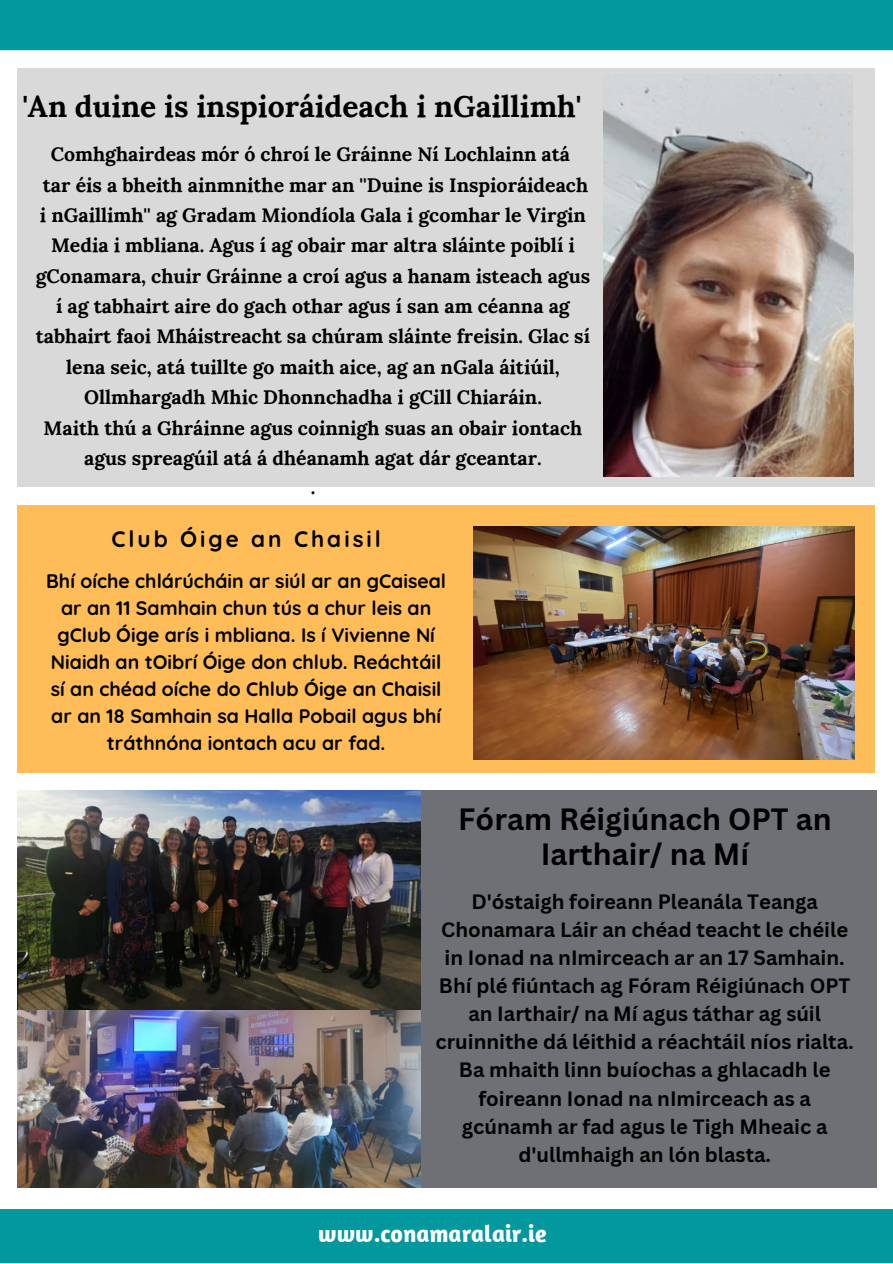
<style>
.page{position:relative;width:893px;height:1264px;background:#fff}
.page>*{position:absolute;margin:0;border:0;box-sizing:border-box;transform-origin:0 0}
.t1{font:700 30px "Lora";color:#000}
.t2{font:700 30px/34.8px "Canva Sans";color:#000;text-align:center}
.t3{font:700 24px "Amaranth";color:#fff}
.t4{font:700 22.5px "Quicksand";letter-spacing:.135em;color:#000}
.t5{font:700 20.25px/28px "Canva Sans";color:#000;text-align:center}
.t6{font:700 19.5px/30.3px "Lora";color:#000;text-align:center}
.t7{font:700 19.5px/27px "Quicksand";color:#000;text-align:center}
</style>
<div class="page">
<div style="left:0;top:0;width:892px;height:50px;background:#03989e"></div>
<div style="left:0;top:1208px;width:892px;height:54px;background:#03989e"></div>
<div style="left:18px;top:68px;width:857px;height:419px;background:#d9d9d9"></div>
<img style="left:604px;top:75px;width:249px;height:401px">
<div style="left:18px;top:505px;width:857px;height:267px;background:#ffbd59"></div>
<img style="left:474px;top:526px;width:380px;height:233px">
<div style="left:20px;top:790px;width:856px;height:397px;background:#6e7075"></div>
<img style="left:18px;top:790px;width:402px;height:397px">
<h1 class="t1" style="left:22px;top:86px;width:560px">'An duine is inspioráideach i nGaillimh'</h1>
<p class="t6" style="left:36px;top:139px;width:556px">Comhghairdeas mór ó chroí le Gráinne Ní Lochlainn atá<br>tar éis a bheith ainmnithe mar an ''Duine is Inspioráideach i nGaillimh'' ag Gradam Miondíola Gala i gcomhar le Virgin Media i mbliana. Agus í ag obair mar altra sláinte poiblí i gConamara, chuir Gráinne a croí agus a hanam isteach agus í ag tabhairt aire do gach othar agus í san am céanna ag tabhairt faoi Mháistreacht sa chúram sláinte freisin. Glac sí lena seic, atá tuillte go maith aice, ag an nGala áitiúil, Ollmhargadh Mhic Dhonnchadha i gCill Chiaráin.<br>Maith thú a Ghráinne agus coinnigh suas an obair iontach agus spreagúil atá á dhéanamh agat dár gceantar.<br>.</p>
<p class="t4" style="left:111px;top:525px;width:271px">Club Óige an Chaisil</p>
<p class="t7" style="left:46px;top:567px;width:401px">Bhí oíche chlárúcháin ar siúl ar an gCaiseal ar an 11 Samhain chun tús a chur leis an gClub Óige arís i mbliana. Is í Vivienne Ní Niaidh an tOibrí Óige don chlub. Reáchtáil sí an chéad oíche do Chlub Óige an Chaisil ar an 18 Samhain sa Halla Pobail agus bhí tráthnóna iontach acu ar fad.</p>
<h1 class="t2" style="left:458px;top:801px;width:375px">Fóram Réigiúnach OPT an<br>Iarthair/ na Mí</h1>
<p class="t5" style="left:435px;top:886px;width:420px">D'óstaigh foireann Pleanála Teanga Chonamara Láir an chéad teacht le chéile in Ionad na nImirceach ar an 17 Samhain.<br>Bhí plé fiúntach ag Fóram Réigiúnach OPT an Iarthair/ na Mí agus táthar ag súil cruinnithe dá léithid a réachtáil níos rialta.<br>Ba mhaith linn buíochas a ghlacadh le foireann Ionad na nImirceach as a gcúnamh ar fad agus le Tigh Mheaic a d'ullmhaigh an lón blasta.</p>
<p class="t3" style="left:318px;top:1218px;width:230px">www.conamaralair.ie</p>
</div>
